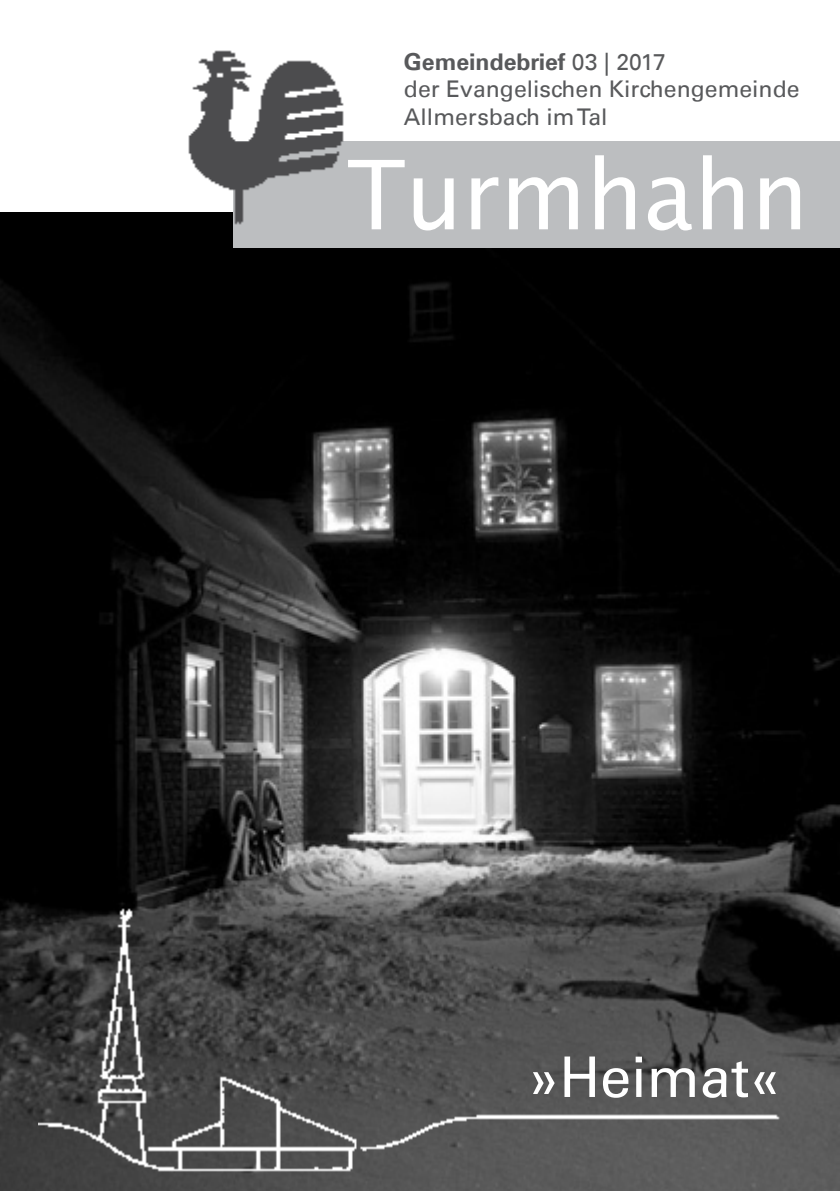
<style>
.page{position:relative;width:840px;height:1191px;background:#fff}
.page>*{position:absolute;margin:0;border:0;box-sizing:border-box;transform-origin:0 0}
.t1{font:96px "Lucida Sans Unicode";color:#fff;scale:.96 1}
.t2{font:56px "Univers";color:#fff}
.t3{font:23px/27.6px "Univers";color:#58595b}
.s1{font-weight:700}
</style>
<div class="page">
<img style="left:0;top:212px;width:839px;height:979px">
<div style="left:233px;top:141px;width:606px;height:107px;background:#bcbec0"></div>
<img style="left:173px;top:50px;width:171px;height:175px">
<img style="left:38px;top:881px;width:758px;height:310px">
<p class="t3" style="left:404px;top:48px;width:397px"><span class="s1">Gemeindebrief</span> 03 | 2017<br>der Evangelischen Kirchengemeinde<br>Allmersbach im Tal</p>
<h1 class="t1" style="left:347px;top:119px;width:481px">Turmhahn</h1>
<h2 class="t2" style="left:528px;top:1044px;width:254px">»Heimat«</h2>
</div>
